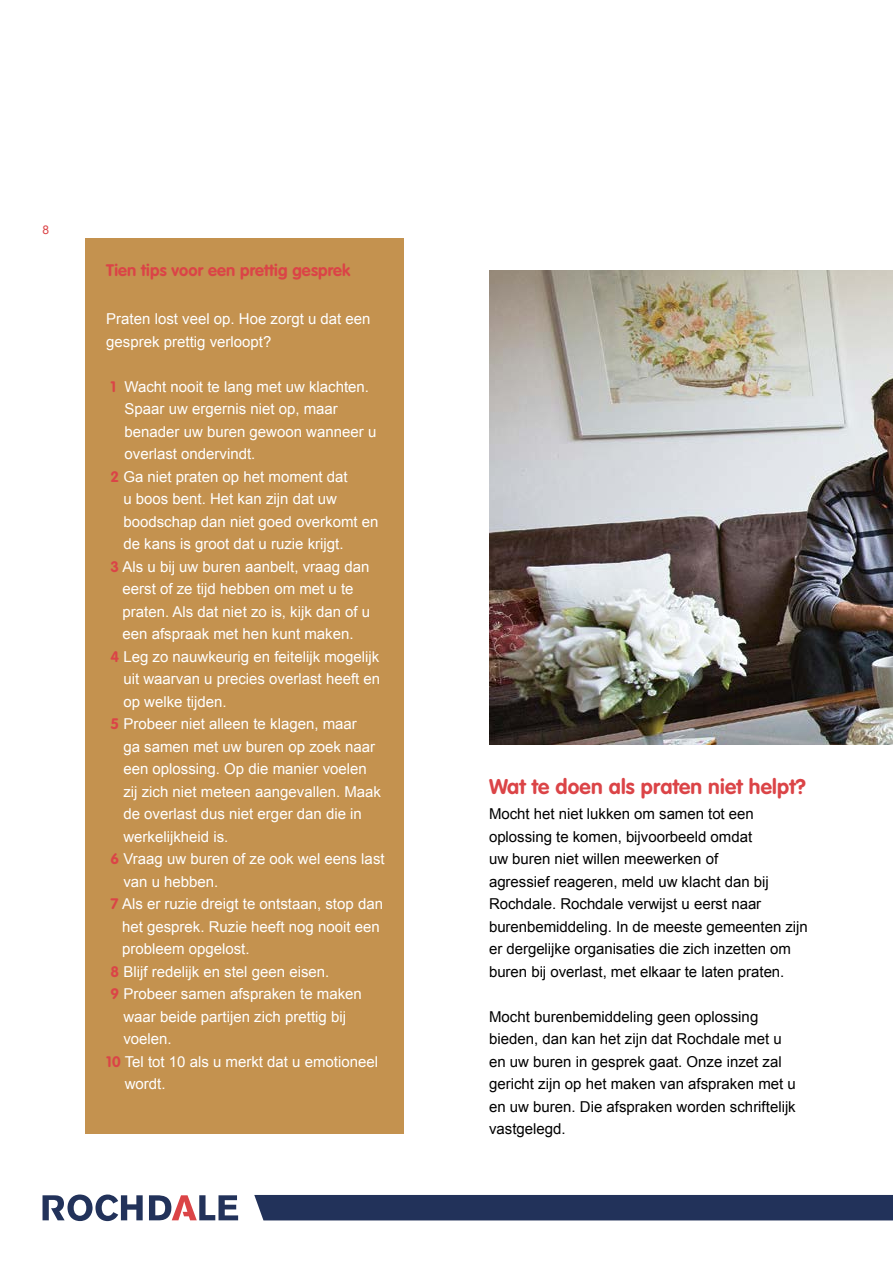
<style>
.page{position:relative;width:893px;height:1263px;background:#fff}
.page>*{position:absolute;margin:0;border:0;box-sizing:border-box;transform-origin:0 0}
.t1{font:700 21px "VAG Rounded";letter-spacing:.01em;color:#db4447}
.t2{font:700 16.5px "VAG Rounded";letter-spacing:.01em;color:#db4447}
.t3{font:15px/22.5px "Arial";color:#fff}
.t4{font:15px/22.5px "Arial";color:#000}
.t5{font:12px "Arial";color:#db4447}
.s1{font-family:"VAG Rounded";font-weight:700;color:#db4447}
</style>
<div class="page">
<img style="left:489px;top:270px;width:404px;height:474px">
<div style="left:254px;top:1195px;width:639px;height:25px;background:#22325a"></div>
<svg style="left:43px;top:1194px;width:100px;height:27px"></svg>
<svg style="left:149px;top:1195px;width:89px;height:25px"></svg>
<div style="left:85px;top:239px;width:319px;height:895px;background:#c4924f"></div>
<p class="t5" style="left:43px;top:222px;width:8px">8</p>
<p class="t2" style="left:106px;top:261px;width:246px">Tien tips voor een prettig gesprek</p>
<p class="t3" style="left:106px;top:308px;width:266px">Praten lost veel op. Hoe zorgt u dat een gesprek prettig verloopt?</p>
<p class="t3" style="left:110px;top:375px;width:260px"><span class="s1">1</span> Wacht nooit te lang met uw klachten.</p>
<p class="t3" style="left:125px;top:398px;width:215px">Spaar uw ergernis niet op, maar</p>
<p class="t3" style="left:125px;top:420px;width:253px">benader uw buren gewoon wanneer u</p>
<p class="t3" style="left:125px;top:443px;width:132px">overlast ondervindt.</p>
<p class="t3" style="left:110px;top:465px;width:239px"><span class="s1">2</span> Ga niet praten op het moment dat</p>
<p class="t3" style="left:123px;top:488px;width:215px">u boos bent. Het kan zijn dat uw</p>
<p class="t3" style="left:123px;top:510px;width:257px">boodschap dan niet goed overkomt en</p>
<p class="t3" style="left:123px;top:533px;width:222px">de kans is groot dat u ruzie krijgt.</p>
<p class="t3" style="left:110px;top:555px;width:260px"><span class="s1">3</span> Als u bij uw buren aanbelt, vraag dan</p>
<p class="t3" style="left:123px;top:578px;width:232px">eerst of ze tijd hebben om met u te</p>
<p class="t3" style="left:123px;top:600px;width:249px">praten. Als dat niet zo is, kijk dan of u</p>
<p class="t3" style="left:123px;top:623px;width:232px">een afspraak met hen kunt maken.</p>
<p class="t3" style="left:110px;top:645px;width:270px"><span class="s1">4</span> Leg zo nauwkeurig en feitelijk mogelijk</p>
<p class="t3" style="left:123px;top:668px;width:258px">uit waarvan u precies overlast heeft en</p>
<p class="t3" style="left:123px;top:690px;width:105px">op welke tijden.</p>
<p class="t3" style="left:110px;top:713px;width:248px"><span class="s1">5</span> Probeer niet alleen te klagen, maar</p>
<p class="t3" style="left:123px;top:735px;width:253px">ga samen met uw buren op zoek naar</p>
<p class="t3" style="left:123px;top:758px;width:245px">een oplossing. Op die manier voelen</p>
<p class="t3" style="left:123px;top:780px;width:259px">zij zich niet meteen aangevallen. Maak</p>
<p class="t3" style="left:123px;top:803px;width:240px">de overlast dus niet erger dan die in</p>
<p class="t3" style="left:123px;top:825px;width:107px">werkelijkheid is.</p>
<p class="t3" style="left:110px;top:848px;width:276px"><span class="s1">6</span> Vraag uw buren of ze ook wel eens last</p>
<p class="t3" style="left:123px;top:870px;width:97px">van u hebben.</p>
<p class="t3" style="left:110px;top:893px;width:274px"><span class="s1">7</span> Als er ruzie dreigt te ontstaan, stop dan</p>
<p class="t3" style="left:122px;top:915px;width:259px">het gesprek. Ruzie heeft nog nooit een</p>
<p class="t3" style="left:122px;top:938px;width:129px">probleem opgelost.</p>
<p class="t3" style="left:110px;top:960px;width:220px"><span class="s1">8</span> Blijf redelijk en stel geen eisen.</p>
<p class="t3" style="left:110px;top:983px;width:253px"><span class="s1">9</span> Probeer samen afspraken te maken</p>
<p class="t3" style="left:123px;top:1005px;width:224px">waar beide partijen zich prettig bij</p>
<p class="t3" style="left:123px;top:1028px;width:50px">voelen.</p>
<p class="t3" style="left:106px;top:1050px;width:273px"><span class="s1">10</span> Tel tot 10 als u merkt dat u emotioneel</p>
<p class="t3" style="left:125px;top:1073px;width:42px">wordt.</p>
<h1 class="t1" style="left:489px;top:774px;width:318px">Wat te doen als praten niet helpt?</h1>
<p class="t4" style="left:489px;top:803px;width:320px">Mocht het niet lukken om samen tot een oplossing te komen, bijvoorbeeld omdat<br>uw buren niet willen meewerken of<br>agressief reageren, meld uw klacht dan bij Rochdale. Rochdale verwijst u eerst naar burenbemiddeling. In de meeste gemeenten zijn er dergelijke organisaties die zich inzetten om buren bij overlast, met elkaar te laten praten.</p>
<p class="t4" style="left:489px;top:1005px;width:308px">Mocht burenbemiddeling geen oplossing bieden, dan kan het zijn dat Rochdale met u en uw buren in gesprek gaat. Onze inzet zal gericht zijn op het maken van afspraken met u en uw buren. Die afspraken worden schriftelijk vastgelegd.</p>
</div>
